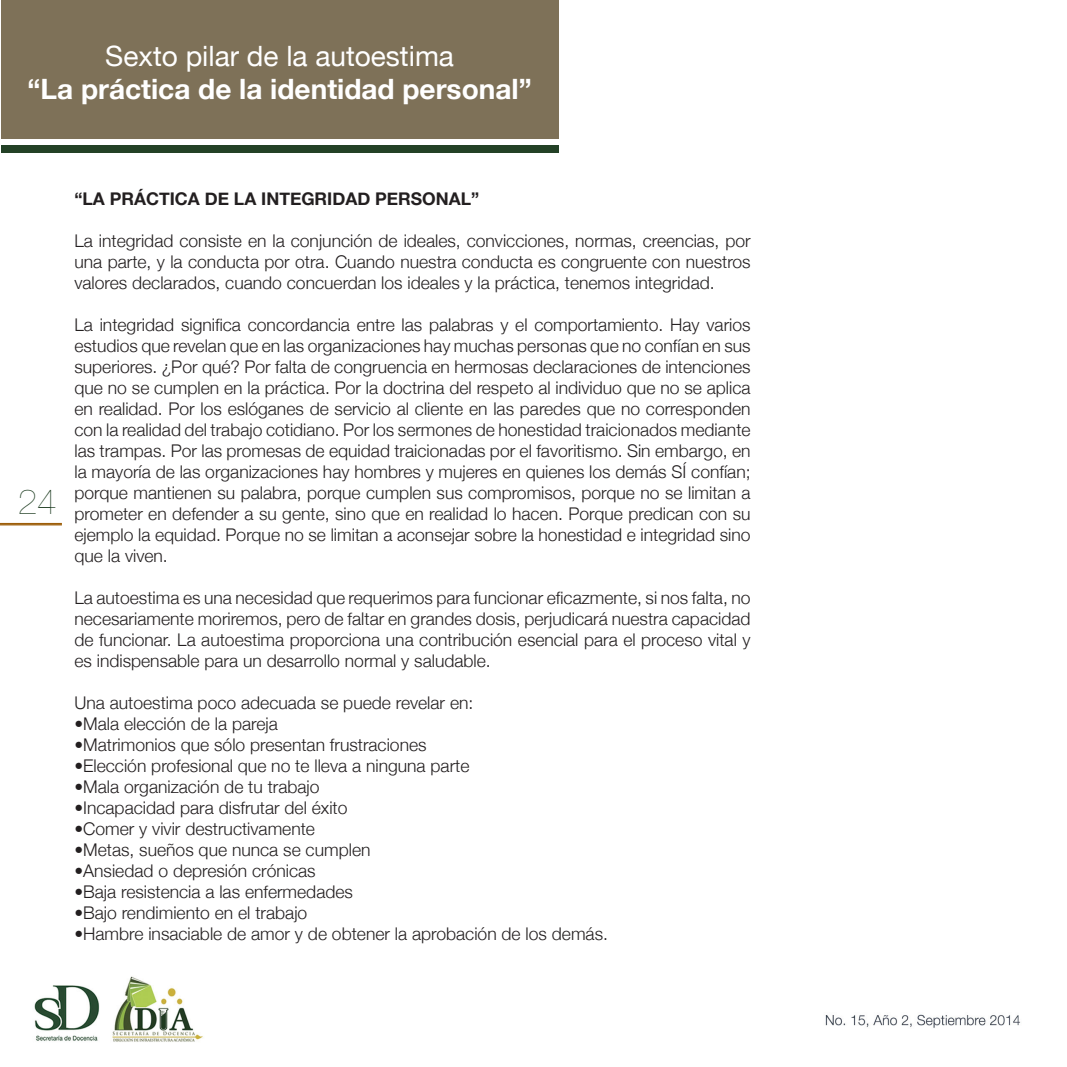
<style>
.page{position:relative;width:1067px;height:1067px;background:#fff}
.page>*{position:absolute;margin:0;border:0;box-sizing:border-box;transform-origin:0 0}
.t1{font:200 35px "Helvetica Neue";color:#234126}
.t2{font:700 28px "Helvetica Neue";color:#fff}
.t3{font:28px "Helvetica Neue";color:#fff}
.t4{font:300 17.5px/21px "Helvetica Neue";color:#231f20;text-align:justify}
.t5{font:700 17.5px "Helvetica Neue";color:#231f20}
</style>
<div class="page">
<img style="left:0;top:0;width:1021px;height:1042px">
<hr style="left:0;top:523px;width:62px;height:1px;background:#995800">
<hr style="left:0;top:524px;width:62px;height:1px;background:#995800">
<div style="left:1px;top:1px;width:557px;height:138px;background:#7e7158"></div>
<div style="left:1px;top:145px;width:557px;height:7px;background:#234126"></div>
<p class="t3" style="left:105px;top:35px;width:350px">Sexto pilar de la autoestima</p>
<p class="t2" style="left:28px;top:67px;width:505px">“La práctica de la identidad personal”</p>
<h1 class="t1" style="left:18px;top:474px;width:40px">24</h1>
<p class="t5" style="left:74px;top:185px;width:406px">“LA PRÁCTICA DE LA INTEGRIDAD PERSONAL”</p>
<p class="t4" style="left:74px;top:229px;width:677px">La integridad consiste en la conjunción de ideales, convicciones, normas, creencias, por una parte, y la conducta por otra. Cuando nuestra conducta es congruente con nuestros valores declarados, cuando concuerdan los ideales y la práctica, tenemos integridad.</p>
<p class="t4" style="left:74px;top:313px;width:677px">La integridad significa concordancia entre las palabras y el comportamiento. Hay varios estudios que revelan que en las organizaciones hay muchas personas que no confían en sus superiores. ¿Por qué? Por falta de congruencia en hermosas declaraciones de intenciones que no se cumplen en la práctica. Por la doctrina del respeto al individuo que no se aplica en realidad. Por los eslóganes de servicio al cliente en las paredes que no corresponden con la realidad del trabajo cotidiano. Por los sermones de honestidad traicionados mediante las trampas. Por las promesas de equidad traicionadas por el favoritismo. Sin embargo, en la mayoría de las organizaciones hay hombres y mujeres en quienes los demás SÍ confían; porque mantienen su palabra, porque cumplen sus compromisos, porque no se limitan a prometer en defender a su gente, sino que en realidad lo hacen. Porque predican con su ejemplo la equidad. Porque no se limitan a aconsejar sobre la honestidad e integridad sino que la viven.</p>
<p class="t4" style="left:74px;top:586px;width:677px">La autoestima es una necesidad que requerimos para funcionar eficazmente, si nos falta, no necesariamente moriremos, pero de faltar en grandes dosis, perjudicará nuestra capacidad de funcionar. La autoestima proporciona una contribución esencial para el proceso vital y es indispensable para un desarrollo normal y saludable.</p>
<p class="t4" style="left:74px;top:691px;width:400px">Una autoestima poco adecuada se puede revelar en:</p>
<p class="t4" style="left:74px;top:712px;width:205px">•Mala elección de la pareja</p>
<p class="t4" style="left:74px;top:733px;width:353px">•Matrimonios que sólo presentan frustraciones</p>
<p class="t4" style="left:74px;top:754px;width:396px">•Elección profesional que no te lleva a ninguna parte</p>
<p class="t4" style="left:74px;top:775px;width:247px">•Mala organización de tu trabajo</p>
<p class="t4" style="left:74px;top:796px;width:274px">•Incapacidad para disfrutar del éxito</p>
<p class="t4" style="left:74px;top:817px;width:242px">•Comer y vivir destructivamente</p>
<p class="t4" style="left:74px;top:838px;width:297px">•Metas, sueños que nunca se cumplen</p>
<p class="t4" style="left:74px;top:859px;width:243px">•Ansiedad o depresión crónicas</p>
<p class="t4" style="left:74px;top:880px;width:280px">•Baja resistencia a las enfermedades</p>
<p class="t4" style="left:74px;top:901px;width:234px">•Bajo rendimiento en el trabajo</p>
<p class="t4" style="left:74px;top:922px;width:535px">•Hambre insaciable de amor y de obtener la aprobación de los demás.</p>
</div>
